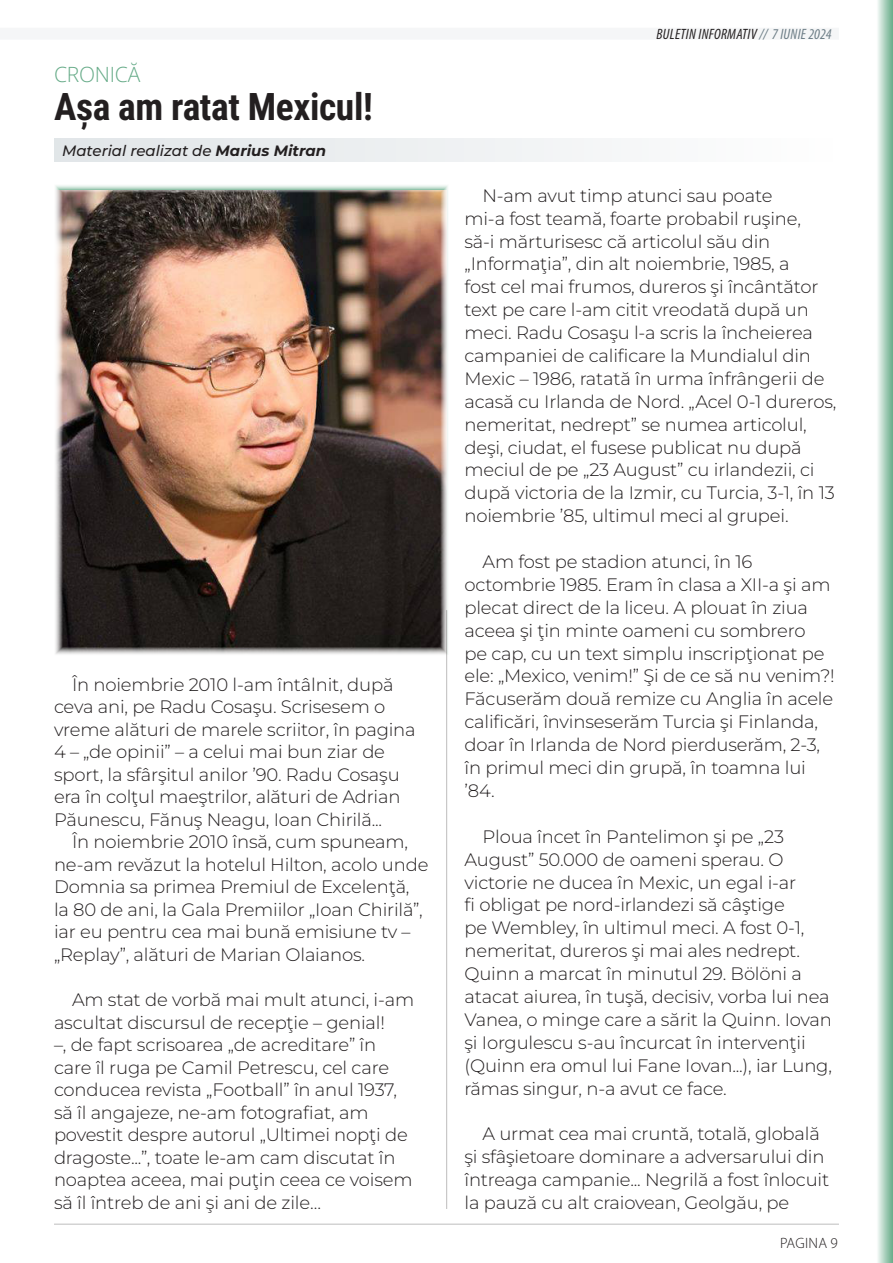
<style>
.page{position:relative;width:893px;height:1263px;background:#fff}
.page>*{position:absolute;margin:0;border:0;box-sizing:border-box;transform-origin:0 0}
.t1{font:700 37.5px "Roboto Condensed";letter-spacing:-.01em;color:#231f20}
.t2{font:300 21px "Open Sans";letter-spacing:-.01em;color:#66ab88}
.t3{font:300 18px/23px "Montserrat";letter-spacing:-.01em;color:#231f20}
.t4{font:italic 500 15px "Montserrat";color:#231f20}
.t5{font:italic condensed 15px "Myriad Pro";letter-spacing:.02em;color:#231f20}
.t6{font:300 15px "Myriad Pro";letter-spacing:.02em;color:#231f20}
.s1{font-weight:700}
.s2{color:#6c7d86}
</style>
<div class="page">
<div style="left:54px;top:138px;width:785px;height:24px;background:linear-gradient(to right,#e0e5e8,#fefefe)"></div>
<hr style="left:446px;top:610px;width:1px;height:599px;background:#231f20">
<img style="left:55px;top:190px;width:391px;height:465px">
<hr style="left:54px;top:1224px;width:785px;height:1px;background:#231f20">
<div style="left:0;top:28px;width:839px;height:12px;background:#f5f6f7"></div>
<svg style="left:878px;top:0;width:15px;height:1263px;background:#a8cfbb"></svg>
<p class="t2" style="left:54px;top:60px;width:88px">CRONICĂ</p>
<p class="t1" style="left:54px;top:80px;width:320px">Așa am ratat Mexicul!</p>
<p class="t4" style="left:62px;top:140px;width:266px">Material realizat de <span class="s1">Marius Mitran</span></p>
<p class="t3" style="left:54px;top:672px;width:363px;line-height:22.5px;text-indent:18px">În noiembrie 2010 l-am întâlnit, după ceva ani, pe Radu Cosaşu. Scrisesem o vreme alături de marele scriitor, în pagina 4 – „de opinii” – a celui mai bun ziar de sport, la sfârşitul anilor ’90. Radu Cosaşu era în colţul maeştrilor, alături de Adrian Păunescu, Fănuş Neagu, Ioan Chirilă...</p>
<p class="t3" style="left:54px;top:830px;width:376px;line-height:22.5px;text-indent:18px">În noiembrie 2010 însă, cum spuneam, ne-am revăzut la hotelul Hilton, acolo unde Domnia sa primea Premiul de Excelenţă, la 80 de ani, la Gala Premiilor „Ioan Chirilă”, iar eu pentru cea mai bună emisiune tv – „Replay”, alături de Marian Olaianos.</p>
<p class="t3" style="left:54px;top:988px;width:362px;line-height:22.5px;text-indent:18px">Am stat de vorbă mai mult atunci, i-am ascultat discursul de recepţie – genial!<br>–, de fapt scrisoarea „de acreditare” în care îl ruga pe Camil Petrescu, cel care conducea revista „Football” în anul 1937, să îl angajeze, ne-am fotografiat, am povestit despre autorul „Ultimei nopţi de dragoste...”, toate le-am cam discutat în noaptea aceea, mai puţin ceea ce voisem să îl întreb de ani şi ani de zile…</p>
<p class="t5" style="left:657px;top:25px;width:177px">BULETIN INFORMATIV <span class="s2">// 7 IUNIE 2024</span></p>
<p class="t3" style="left:464px;top:183px;width:373px;text-indent:18px">N-am avut timp atunci sau poate<br>mi-a fost teamă, foarte probabil ruşine,<br>să-i mărturisesc că articolul său din „Informaţia”, din alt noiembrie, 1985, a<br>fost cel mai frumos, dureros şi încântător text pe care l-am citit vreodată după un meci. Radu Cosaşu l-a scris la încheierea campaniei de calificare la Mundialul din Mexic – 1986, ratată în urma înfrângerii de acasă cu Irlanda de Nord. „Acel 0-1 dureros, nemeritat, nedrept” se numea articolul, deşi, ciudat, el fusese publicat nu după meciul de pe „23 August” cu irlandezii, ci după victoria de la Izmir, cu Turcia, 3-1, în 13 noiembrie ’85, ultimul meci al grupei.</p>
<p class="t3" style="left:464px;top:550px;width:372px;text-indent:18px">Am fost pe stadion atunci, în 16 octombrie 1985. Eram în clasa a XII-a şi am plecat direct de la liceu. A plouat în ziua aceea şi ţin minte oameni cu sombrero<br>pe cap, cu un text simplu inscripţionat pe ele: „Mexico, venim!” Şi de ce să nu venim?!<br>Făcuserăm două remize cu Anglia în acele calificări, învinseserăm Turcia şi Finlanda, doar în Irlanda de Nord pierduserăm, 2-3, în primul meci din grupă, în toamna lui ’84.</p>
<p class="t3" style="left:464px;top:824px;width:369px;text-indent:18px">Ploua încet în Pantelimon şi pe „23<br>August” 50.000 de oameni sperau. O victorie ne ducea în Mexic, un egal i-ar<br>fi obligat pe nord-irlandezi să câştige<br>pe Wembley, în ultimul meci. A fost 0-1, nemeritat, dureros şi mai ales nedrept.<br>Quinn a marcat în minutul 29. Bölöni a atacat aiurea, în tuşă, decisiv, vorba lui nea Vanea, o minge care a sărit la Quinn. Iovan şi Iorgulescu s-au încurcat în intervenţii (Quinn era omul lui Fane Iovan...), iar Lung, rămas singur, n-a avut ce face.</p>
<p class="t3" style="left:464px;top:1122px;width:366px;text-indent:18px">A urmat cea mai cruntă, totală, globală şi sfâşietoare dominare a adversarului din întreaga campanie... Negrilă a fost înlocuit la pauză cu alt craiovean, Geolgău, pe</p>
<p class="t6" style="left:780px;top:1234px;width:59px">PAGINA 9</p>
</div>
